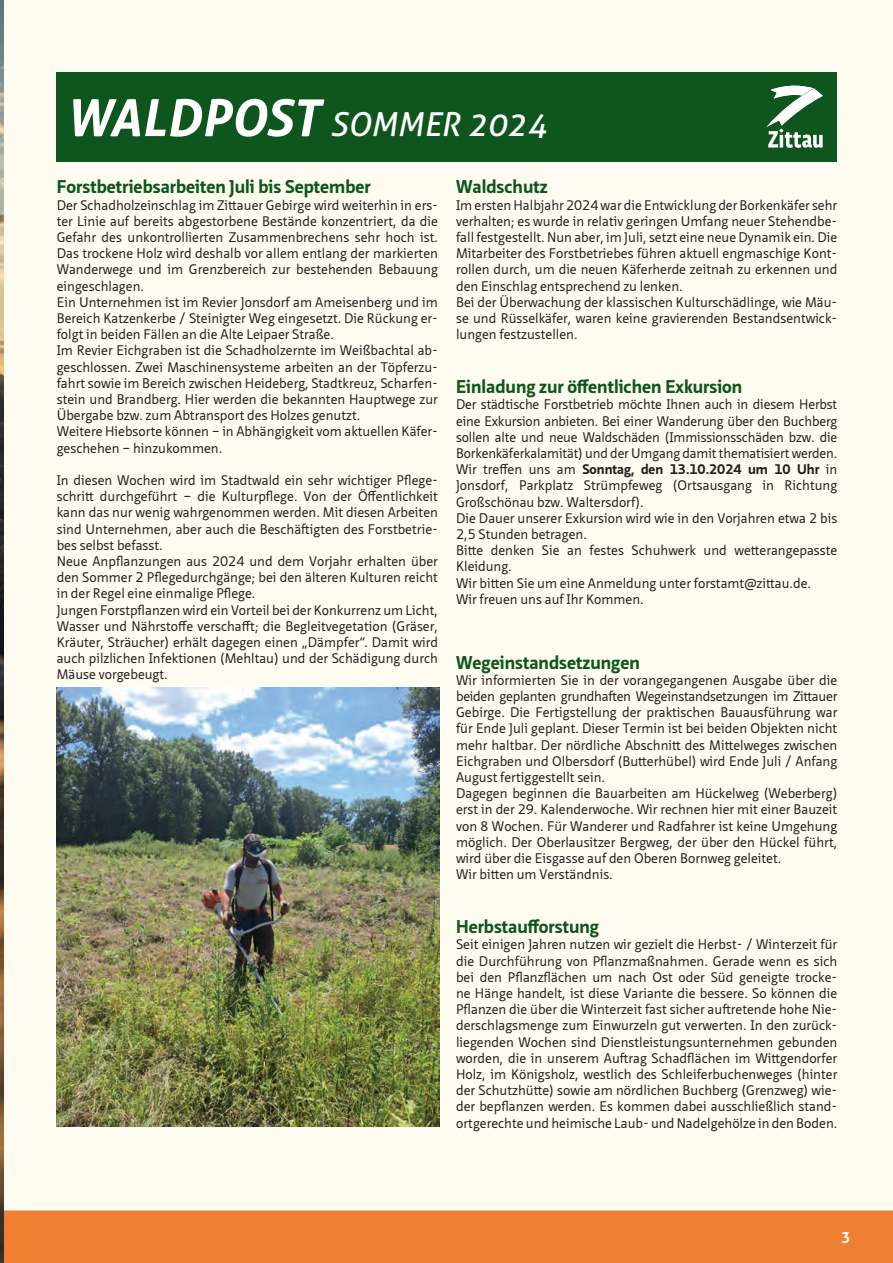
<style>
.page{position:relative;width:893px;height:1263px;background:#fff}
.page>*{position:absolute;margin:0;border:0;box-sizing:border-box;transform-origin:0 0}
.t1{font:italic 33px "Aller";color:#fff}
.t2{font:700 18px "Neue Sans Pro";color:#0e561d}
.t3{font:700 15px "Aller";color:#fff}
.t4{font:13.5px/16.2px "Neue Sans Pro";color:#231f20}
.s1{font-weight:700;font-size:51px}
.s2{font-weight:700}
</style>
<div class="page">
<div style="left:0;top:0;width:893px;height:1229px;background:#fefbf0"></div>
<div style="left:3px;top:1209px;width:890px;height:54px;background:#f08031"></div>
<div style="left:56px;top:72px;width:780px;height:90px;background:#0e561d"></div>
<svg style="left:766px;top:86px;width:57px;height:62px"></svg>
<img style="left:57px;top:687px;width:382px;height:439px">
<img style="left:0;top:0;width:3px;height:1263px">
<h1 class="t1" style="left:66px;top:104px;width:482px"><span class="s1">WALDPOST</span> SOMMER 2024</h1>
<h2 class="t2" style="left:57px;top:175px;width:316px">Forstbetriebsarbeiten Juli bis September</h2>
<p class="t4" style="left:57px;top:196px;width:383px">Der Schadholzeinschlag im Zittauer Gebirge wird weiterhin in ers&shy;ter Linie auf bereits abgestorbene Bestände konzentriert, da die Gefahr des unkontrollierten Zusammenbrechens sehr hoch ist.<br>Das trockene Holz wird deshalb vor allem entlang der markierten Wanderwege und im Grenzbereich zur bestehenden Bebauung eingeschlagen.<br>Ein Unternehmen ist im Revier Jonsdorf am Ameisenberg und im Bereich Katzenkerbe / Steinigter Weg eingesetzt. Die Rückung er&shy;folgt in beiden Fällen an die Alte Leipaer Straße.<br>Im Revier Eichgraben ist die Schadholzernte im Weißbachtal ab&shy;geschlossen. Zwei Maschinensysteme arbeiten an der Töpferzu&shy;fahrt sowie im Bereich zwischen Heideberg, Stadtkreuz, Scharfen&shy;stein und Brandberg. Hier werden die bekannten Hauptwege zur Übergabe bzw. zum Abtransport des Holzes genutzt.<br>Weitere Hiebsorte können – in Abhängigkeit vom aktuellen Käfer&shy;geschehen – hinzukommen.</p>
<p class="t4" style="left:57px;top:472px;width:383px">In diesen Wochen wird im Stadtwald ein sehr wichtiger Pflege&shy;schritt durchgeführt – die Kulturpflege. Von der Öffentlichkeit kann das nur wenig wahrgenommen werden. Mit diesen Arbeiten sind Unternehmen, aber auch die Beschäftigten des Forstbetrie&shy;bes selbst befasst.<br>Neue Anpflanzungen aus 2024 und dem Vorjahr erhalten über den Sommer 2 Pflegedurchgänge; bei den älteren Kulturen reicht in der Regel eine einmalige Pflege.<br>Jungen Forstpflanzen wird ein Vorteil bei der Konkurrenz um Licht, Wasser und Nährstoffe verschafft; die Begleitvegetation (Gräser, Kräuter, Sträucher) erhält dagegen einen „Dämpfer“. Damit wird auch pilzlichen Infektionen (Mehltau) und der Schädigung durch Mäuse vorgebeugt.</p>
<h2 class="t2" style="left:456px;top:175px;width:93px">Waldschutz</h2>
<p class="t4" style="left:456px;top:196px;width:383px">Im ersten Halbjahr 2024 war die Entwicklung der Borkenkäfer sehr verhalten; es wurde in relativ geringen Umfang neuer Stehendbe&shy;fall festgestellt. Nun aber, im Juli, setzt eine neue Dynamik ein. Die Mitarbeiter des Forstbetriebes führen aktuell engmaschige Kont&shy;rollen durch, um die neuen Käferherde zeitnah zu erkennen und den Einschlag entsprechend zu lenken.<br>Bei der Überwachung der klassischen Kulturschädlinge, wie Mäu&shy;se und Rüsselkäfer, waren keine gravierenden Bestandsentwick&shy;lungen festzustellen.</p>
<h2 class="t2" style="left:456px;top:375px;width:288px">Einladung zur öffentlichen Exkursion</h2>
<p class="t4" style="left:456px;top:396px;width:383px">Der städtische Forstbetrieb möchte Ihnen auch in diesem Herbst eine Exkursion anbieten. Bei einer Wanderung über den Buchberg sollen alte und neue Waldschäden (Immissionsschäden bzw. die Borkenkäferkalamität) und der Umgang damit thematisiert werden.<br>Wir treffen uns am <span class="s2">Sonntag, den 13.10.2024 um 10 Uhr</span> in Jonsdorf, Parkplatz Strümpfeweg (Ortsausgang in Richtung Großschönau bzw. Waltersdorf).<br>Die Dauer unserer Exkursion wird wie in den Vorjahren etwa 2 bis 2,5 Stunden betragen.<br>Bitte denken Sie an festes Schuhwerk und wetterangepasste Kleidung.<br>Wir bitten Sie um eine Anmeldung unter forstamt@zittau.de.<br>Wir freuen uns auf Ihr Kommen.</p>
<h2 class="t2" style="left:456px;top:650px;width:185px">Wegeinstandsetzungen</h2>
<p class="t4" style="left:456px;top:672px;width:383px">Wir informierten Sie in der vorangegangenen Ausgabe über die beiden geplanten grundhaften Wegeinstandsetzungen im Zittauer Gebirge. Die Fertigstellung der praktischen Bauausführung war für Ende Juli geplant. Dieser Termin ist bei beiden Objekten nicht mehr haltbar. Der nördliche Abschnitt des Mittelweges zwischen Eichgraben und Olbersdorf (Butterhübel) wird Ende Juli / Anfang August fertiggestellt sein.<br>Dagegen beginnen die Bauarbeiten am Hückelweg (Weberberg) erst in der 29. Kalenderwoche. Wir rechnen hier mit einer Bauzeit von 8 Wochen. Für Wanderer und Radfahrer ist keine Umgehung möglich. Der Oberlausitzer Bergweg, der über den Hückel führt, wird über die Eisgasse auf den Oberen Bornweg geleitet.<br>Wir bitten um Verständnis.</p>
<h2 class="t2" style="left:456px;top:915px;width:145px">Herbstaufforstung</h2>
<p class="t4" style="left:456px;top:936px;width:383px;text-align:justify">Seit einigen Jahren nutzen wir gezielt die Herbst- / Winterzeit für die Durchführung von Pflanzmaßnahmen. Gerade wenn es sich bei den Pflanzflächen um nach Ost oder Süd geneigte trocke&shy;ne Hänge handelt, ist diese Variante die bessere. So können die Pflanzen die über die Winterzeit fast sicher auftretende hohe Nie&shy;derschlagsmenge zum Einwurzeln gut verwerten. In den zurück&shy;liegenden Wochen sind Dienstleistungsunternehmen gebunden worden, die in unserem Auftrag Schadflächen im Wittgendorfer Holz, im Königsholz, westlich des Schleiferbuchenweges (hinter der Schutzhütte) sowie am nördlichen Buchberg (Grenzweg) wie&shy;der bepflanzen werden. Es kommen dabei ausschließlich stand&shy;ortgerechte und heimische Laub- und Nadelgehölze in den Boden.</p>
<p class="t3" style="left:841px;top:1227px;width:10px">3</p>
</div>
